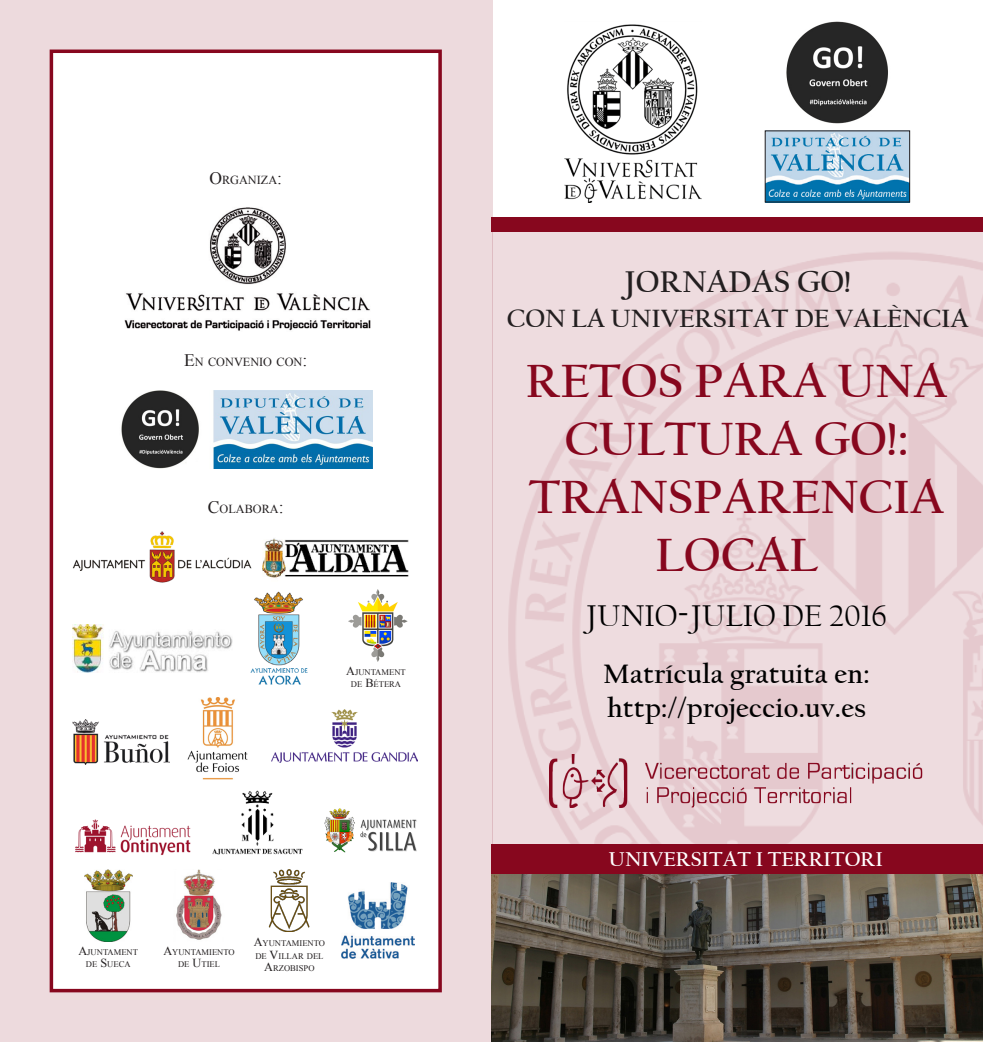
<style>
.page{position:relative;width:983px;height:1042px;background:#fff}
.page>*{position:absolute;margin:0;border:0;box-sizing:border-box;transform-origin:0 0}
.t1{font:700 49px "Californian FB";color:#87071e}
.t2{font:31.5px "Californian FB";color:#000}
.t3{font:700 31.5px "Californian FB";color:#231f20}
.t4{font:700 28px "Californian FB";letter-spacing:.01em;color:#000}
.t5{font:700 26.25px "Californian FB";color:#231f20}
.t6{font:700 21px "Californian FB";color:#fff}
.t7{font:12.25px "Times New Roman";color:#231f20}
.t8{font:8.58px/12.2px "Times New Roman";color:#231f20;text-align:center}
.s1{font-size:17.5px}
.s2{font-size:12.25px}
.s3{font-family:"Apex Serif"}
</style>
<div class="page">
<img style="left:492px;top:232px;width:490px;height:612px">
<div style="left:492px;top:217px;width:490px;height:15px;background:#87071e"></div>
<div style="left:0;top:0;width:492px;height:1042px;background:#eddadd"></div>
<div style="left:50px;top:50px;width:391px;height:942px;background:#fff;border:4px solid #87071e"></div>
<img style="left:491px;top:874px;width:491px;height:168px">
<img style="left:250px;top:591px;width:58px;height:94px">
<img style="left:187px;top:697px;width:61px;height:82px">
<img style="left:348px;top:590px;width:59px;height:71px">
<img style="left:269px;top:870px;width:41px;height:61px">
<img style="left:324px;top:808px;width:93px;height:45px">
<img style="left:72px;top:719px;width:97px;height:45px">
<img style="left:271px;top:709px;width:146px;height:53px">
<img style="left:72px;top:625px;width:160px;height:47px">
<img style="left:75px;top:819px;width:116px;height:36px">
<img style="left:72px;top:532px;width:179px;height:51px">
<img style="left:262px;top:538px;width:146px;height:40px">
<img style="left:84px;top:870px;width:48px;height:71px">
<img style="left:176px;top:870px;width:46px;height:70px">
<img style="left:342px;top:882px;width:72px;height:76px">
<img style="left:212px;top:790px;width:91px;height:65px">
<img style="left:549px;top:754px;width:374px;height:53px">
<div style="left:491px;top:844px;width:491px;height:30px;background:#87071e"></div>
<img style="left:564px;top:24px;width:137px;height:178px">
<img style="left:766px;top:133px;width:141px;height:67px">
<img style="left:786px;top:21px;width:102px;height:103px">
<img style="left:124px;top:207px;width:247px;height:124px">
<img style="left:121px;top:391px;width:251px;height:78px">
<p class="t7" style="left:209px;top:172px;width:74px"><span class="s1">O</span>RGANIZA<span class="s1">:</span></p>
<p class="t7" style="left:184px;top:353px;width:124px"><span class="s1">E</span>N CONVENIO CON<span class="s1">:</span></p>
<p class="t7" style="left:208px;top:500px;width:77px"><span class="s1">C</span>OLAB ORA<span class="s1">:</span></p>
<p class="t8" style="left:346px;top:666px;width:61px"><span class="s2">A</span>JUNTAMENT<br>DE <span class="s2">B</span>ÉTERA</p>
<p class="t8" style="left:78px;top:945px;width:61px"><span class="s2">A</span>JUNTAMENT<br>DE <span class="s2">S</span>UECA</p>
<p class="t8" style="left:163px;top:945px;width:73px"><span class="s2">A</span>YUNTAMIENTO<br>DE <span class="s2">U</span>TIEL</p>
<p class="t8" style="left:254px;top:937px;width:73px"><span class="s2">A</span>YUNTAMIENTO<br>DE <span class="s2">V</span>ILLAR DEL<br><span class="s2">A</span>RZOBISPO</p>
<p class="t3" style="left:624px;top:264px;width:228px">JORNADAS GO!</p>
<p class="t5" style="left:506px;top:303px;width:463px">CON LA UNIVERSITAT DE VALÈNCIA</p>
<p class="t1" style="left:525px;top:354px;width:423px">RETOS PARA UNA</p>
<p class="t1" style="left:564px;top:411px;width:346px">CULTURA GO!:</p>
<p class="t1" style="left:528px;top:469px;width:417px">TRANSPARENCIA</p>
<p class="t1" style="left:655px;top:527px;width:163px">LOCAL</p>
<p class="t2" style="left:586px;top:598px;width:302px">JUNIO<span class="s3">-</span>JULIO DE 2016</p>
<p class="t4" style="left:603px;top:658px;width:268px">Matrícula gratuita en:</p>
<p class="t4" style="left:607px;top:692px;width:260px">http://projeccio.uv.es</p>
<p class="t6" style="left:608px;top:848px;width:275px">UNIVERSITAT I TERRITORI</p>
</div>
